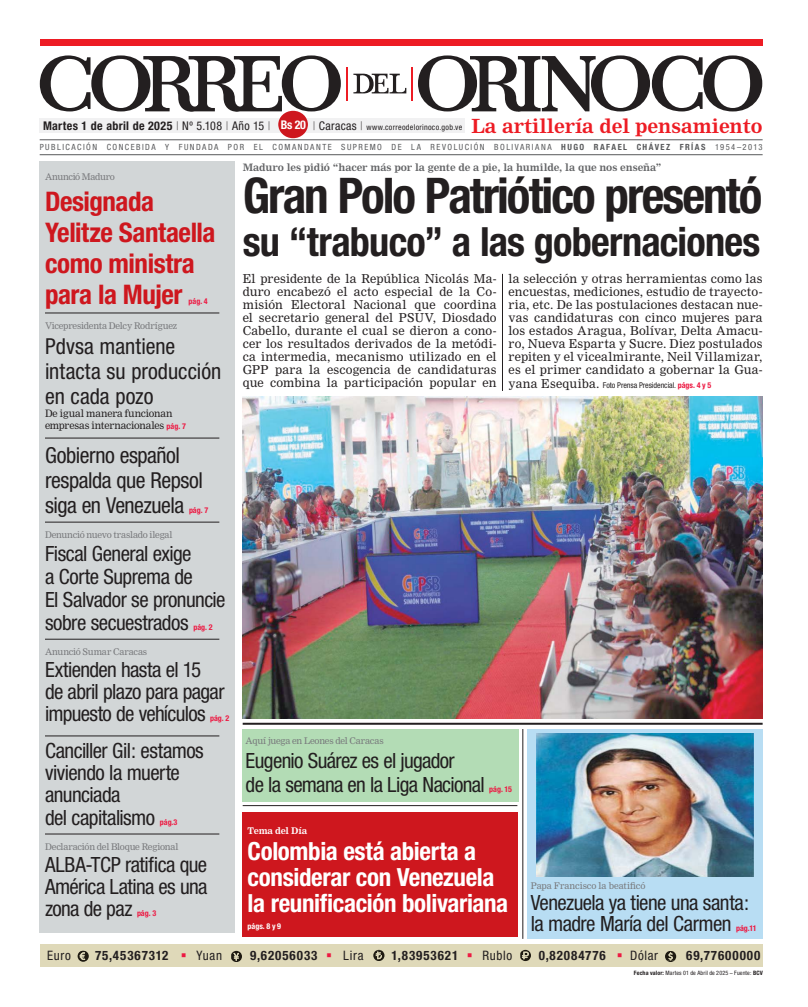
<style>
.page{position:relative;width:808px;height:1007px;background:#fff}
.page>*{position:absolute;margin:0;border:0;box-sizing:border-box;transform-origin:0 0}
.t1{font:700 condensed 49.2px "Helvetica Neue";letter-spacing:-.04em;color:#231f20}
.t2{font:700 condensed 40.3px "Helvetica Neue";letter-spacing:-.02em;color:#231f20}
.t3{font:700 condensed 27px/31px "Helvetica Neue";letter-spacing:-.015em;color:#ce171e}
.t4{font:700 condensed 25px/26px "Helvetica Neue";letter-spacing:-.015em;color:#fff}
.t5{font:condensed 22px/25px "Helvetica Neue";letter-spacing:-.015em;color:#231f20}
.t6{font:condensed 21px/22px "Helvetica Neue";letter-spacing:-.03em;color:#231f20}
.t7{font:700 19.1px "Nimrod MT Std";letter-spacing:-.005em;color:#ed1c24}
.t8{font:700 condensed 13px "Helvetica Neue";letter-spacing:.075em;color:#231f20}
.t9{font:condensed 13px "Helvetica Neue";letter-spacing:.05em;color:#231f20}
.t10{font:12px/13px "Nimrod MT Std";letter-spacing:.02em;color:#231f20;text-align:justify}
.t11{font:700 condensed 12px "Helvetica Neue";letter-spacing:.025em;color:#231f20}
.t12{font:700 condensed 12px "Helvetica Neue";color:#fff}
.t13{font:700 10px "Nimrod MT Std";letter-spacing:-.015em;color:#636466}
.t14{font:10px/12.5px "Nimrod MT Std";letter-spacing:-.01em;color:#231f20}
.t15{font:9px "Nimrod MT Std";letter-spacing:-.02em;color:#77787b}
.t16{font:9px "Nimrod MT Std";color:#77787b}
.t17{font:700 9px "Nimrod MT Std";letter-spacing:-.03em;color:#fff}
.t18{font:condensed 8.5px "Helvetica Neue";letter-spacing:.17em;color:#58595b}
.t19{font:condensed 8px "Helvetica Neue";letter-spacing:-.005em;color:#231f20}
.t20{font:700 condensed 8px "Helvetica Neue";letter-spacing:-.005em;color:#ed1942}
.t21{font:condensed 8px "Helvetica Neue";letter-spacing:.03em;color:#231f20}
.t22{font:700 condensed 8px "Helvetica Neue";color:#fff}
.t23{font:condensed 6px "Helvetica Neue";letter-spacing:.02em;color:#231f20}
.s1{font-weight:100}
.s2{font-weight:400}
.s3{font-weight:100;font-size:12px}
.s4{font-size:12px}
.s5{font-weight:700}
.s6{font-family:"Helvetica Neue";font-weight:700;font-stretch:condensed;font-size:8px;color:#ed1942}
.s7{font-family:"Nimrod MT Std";font-stretch:normal;font-size:12px}
.s8{font-weight:700;color:#ed1942}
</style>
<div class="page">
<div style="left:243px;top:729px;width:276px;height:72px;background:#b3dcb5"></div>
<div style="left:527px;top:729px;width:236px;height:209px;background:#b8ddf3"></div>
<div style="left:40px;top:944px;width:723px;height:23px;background:#dfd9b9"></div>
<div style="left:40px;top:119px;width:425px;height:14px;background:#f1f1f2"></div>
<div style="left:40px;top:40px;width:722px;height:6px;background:#ed1c24"></div>
<svg style="left:418px;top:55px;width:344px;height:57px"></svg>
<svg style="left:40px;top:55px;width:301px;height:57px"></svg>
<svg style="left:353px;top:73px;width:53px;height:21px"></svg>
<hr style="left:347px;top:67px;width:1px;height:34px;background:#ed1c24">
<hr style="left:411px;top:67px;width:2px;height:34px;background:#ed1c24">
<hr style="left:40px;top:154px;width:723px;height:1px;background:#58595b">
<hr style="left:40px;top:139px;width:723px;height:1px;background:#58595b">
<svg style="left:78px;top:950px;width:11px;height:11px"></svg>
<svg style="left:231px;top:950px;width:11px;height:11px"></svg>
<svg style="left:373px;top:949px;width:11px;height:11px"></svg>
<svg style="left:520px;top:949px;width:11px;height:11px"></svg>
<svg style="left:665px;top:951px;width:11px;height:10px"></svg>
<div style="left:278px;top:111px;width:30px;height:27px;background:#ce171e;border-radius:50%"></div>
<hr style="left:243px;top:722px;width:520px;height:2px;background:#231f20">
<hr style="left:502px;top:274px;width:1px;height:117px;background:#231f20">
<img style="left:243px;top:396px;width:520px;height:322px">
<hr style="left:522px;top:729px;width:1px;height:209px;background:#231f20">
<hr style="left:243px;top:805px;width:274px;height:1px;background:#231f20">
<div style="left:243px;top:812px;width:275px;height:125px;background:#ce171e"></div>
<div style="left:39px;top:162px;width:196px;height:771px;background:#d2d6d7"></div>
<hr style="left:45px;top:313px;width:174px;height:1px;background:#231f20">
<hr style="left:45px;top:438px;width:174px;height:1px;background:#231f20">
<hr style="left:45px;top:522px;width:174px;height:1px;background:#231f20">
<hr style="left:45px;top:639px;width:174px;height:1px;background:#231f20">
<hr style="left:45px;top:735px;width:174px;height:1px;background:#231f20">
<hr style="left:45px;top:833px;width:174px;height:1px;background:#231f20">
<img style="left:537px;top:733px;width:216px;height:143px">
<p class="t11" style="left:43px;top:122px;width:229px">Martes 1 de abril de 2025 <span class="s1">|</span> <span class="s2">Nº 5.108</span> <span class="s1">|</span> <span class="s2">Año 15</span> <span class="s1">|</span></p>
<p class="t21" style="left:313px;top:124px;width:151px"><span class="s3">|</span> <span class="s4">Caracas</span> <span class="s3">|</span> www.correodelorinoco.gob.ve</p>
<h3 class="t7" style="left:471px;top:117px;width:293px">La artillería del pensamiento</h3>
<p class="t18" style="left:40px;top:144px;width:724px">PUBLICACIÓN CONCEBIDA Y FUNDADA POR EL COMANDANTE SUPREMO DE LA REVOLUCIÓN BOLIVARIANA <span class="s5">HUGO RAFAEL CHÁVEZ FRÍAS</span> 1954–2013</p>
<p class="t12" style="left:281px;top:120px;width:27px">Bs 20</p>
<p class="t13" style="left:243px;top:163px;width:420px">Maduro les pidió “hacer más por la gente de a pie, la humilde, la que nos enseña”</p>
<h1 class="t1" style="left:243px;top:178px;width:521px">Gran Polo Patriótico presentó</h1>
<h2 class="t2" style="left:243px;top:228px;width:519px">su “trabuco” a las gobernaciones</h2>
<p class="t10" style="left:243px;top:273px;width:255px">El presidente de la República Nicolás Ma&shy;duro encabezó el acto especial de la Co&shy;misión Electoral Nacional que coordina el secretario general del PSUV, Diosdado Cabello, durante el cual se dieron a cono&shy;cer los resultados derivados de la metódi&shy;ca intermedia, mecanismo utilizado en el GPP para la escogencia de candidaturas que combina la participación popular en</p>
<p class="t10" style="left:509px;top:273px;width:255px">la selección y otras herramientas como las encuestas, mediciones, estudio de trayecto&shy;ria, etc. De las postulaciones destacan nue&shy;vas candidaturas con cinco mujeres para los estados Aragua, Bolívar, Delta Amacu&shy;ro, Nueva Esparta y Sucre. Diez postulados repiten y el vicealmirante, Neil Villamizar, es el primer candidato a gobernar la Gua-</p>
<p class="t15" style="left:45px;top:172px;width:71px">Anunció Maduro</p>
<h3 class="t3" style="left:45px;top:189px;width:172px">Designada<br>Yelitze Santaella como ministra para la Mujer</h3>
<p class="t20" style="left:189px;top:298px;width:21px">pág. 4</p>
<p class="t15" style="left:45px;top:321px;width:134px">Vicepresidenta Delcy Rodríguez</p>
<h3 class="t5" style="left:45px;top:336px;width:178px">Pdvsa mantiene intacta su producción en cada pozo</h3>
<p class="t14" style="left:45px;top:407px;width:142px">De igual manera funcionan empresas internacionales <span class="s6">pág. 7</span></p>
<h3 class="t5" style="left:45px;top:445px;width:159px">Gobierno español respalda que Repsol siga en Venezuela</h3>
<p class="t19" style="left:509px;top:382px;width:204px"><span class="s7">yana Esequiba.</span> Foto Prensa Presidencial. <span class="s8">págs. 4 y 5</span></p>
<p class="t20" style="left:189px;top:507px;width:21px">pág. 7</p>
<p class="t15" style="left:45px;top:530px;width:129px">Denunció nuevo traslado ilegal</p>
<h3 class="t6" style="left:45px;top:545px;width:182px;line-height:23px">Fiscal General exige<br>a Corte Suprema de<br>El Salvador se pronuncie sobre secuestrados</h3>
<p class="t20" style="left:193px;top:624px;width:21px">pág. 2</p>
<p class="t15" style="left:45px;top:647px;width:104px">Anunció Sumar Caracas</p>
<h3 class="t6" style="left:45px;top:661px;width:181px">Extienden hasta el 15 de abril plazo para pagar impuesto de vehículos</h3>
<p class="t20" style="left:210px;top:715px;width:21px">pág. 2</p>
<h3 class="t6" style="left:45px;top:742px;width:160px;line-height:22.3px">Canciller Gil: estamos viviendo la muerte anunciada<br>del capitalismo</h3>
<p class="t20" style="left:160px;top:819px;width:19px">pág.3</p>
<p class="t15" style="left:45px;top:842px;width:135px">Declaración del Bloque Regional</p>
<h3 class="t6" style="left:45px;top:856px;width:164px;text-align:justify">ALBA-TCP ratifica que América Latina es una zona de paz</h3>
<p class="t20" style="left:137px;top:910px;width:21px">pág. 3</p>
<p class="t15" style="left:246px;top:736px;width:140px">Aquí juega en Leones del Caracas</p>
<h3 class="t6" style="left:246px;top:751px;width:241px;line-height:24px">Eugenio Suárez es el jugador<br>de la semana en la Liga Nacional</h3>
<p class="t20" style="left:489px;top:786px;width:24px">pág. 15</p>
<p class="t17" style="left:248px;top:826px;width:61px">Tema del Día</p>
<h3 class="t4" style="left:248px;top:841px;width:262px">Colombia está abierta a considerar con Venezuela la reunificación bolivariana</h3>
<p class="t22" style="left:248px;top:923px;width:35px">págs. 8 y 9</p>
<p class="t16" style="left:531px;top:881px;width:116px">Papa Francisco la beatificó</p>
<h3 class="t6" style="left:531px;top:894px;width:220px;line-height:21px">Venezuela ya tiene una santa: la madre María del Carmen</h3>
<p class="t20" style="left:736px;top:925px;width:22px">pág.11</p>
<p class="t9" style="left:47px;top:950px;width:25px">Euro</p>
<p class="t8" style="left:95px;top:950px;width:75px">75,45367312</p>
<p class="t9" style="left:196px;top:950px;width:27px">Yuan</p>
<p class="t8" style="left:250px;top:950px;width:69px">9,62056033</p>
<p class="t9" style="left:343px;top:950px;width:22px">Lira</p>
<p class="t8" style="left:392px;top:950px;width:68px">1,83953621</p>
<p class="t9" style="left:482px;top:950px;width:31px">Rublo</p>
<p class="t8" style="left:539px;top:950px;width:68px">0,82084776</p>
<p class="t9" style="left:630px;top:950px;width:30px">Dólar</p>
<p class="t8" style="left:686px;top:950px;width:76px">69,77600000</p>
<p class="t23" style="left:634px;top:970px;width:131px"><span class="s5">Fecha valor:</span> Martes 01 de Abril de 2025 – Fuente: <span class="s5">BCV</span></p>
</div>
